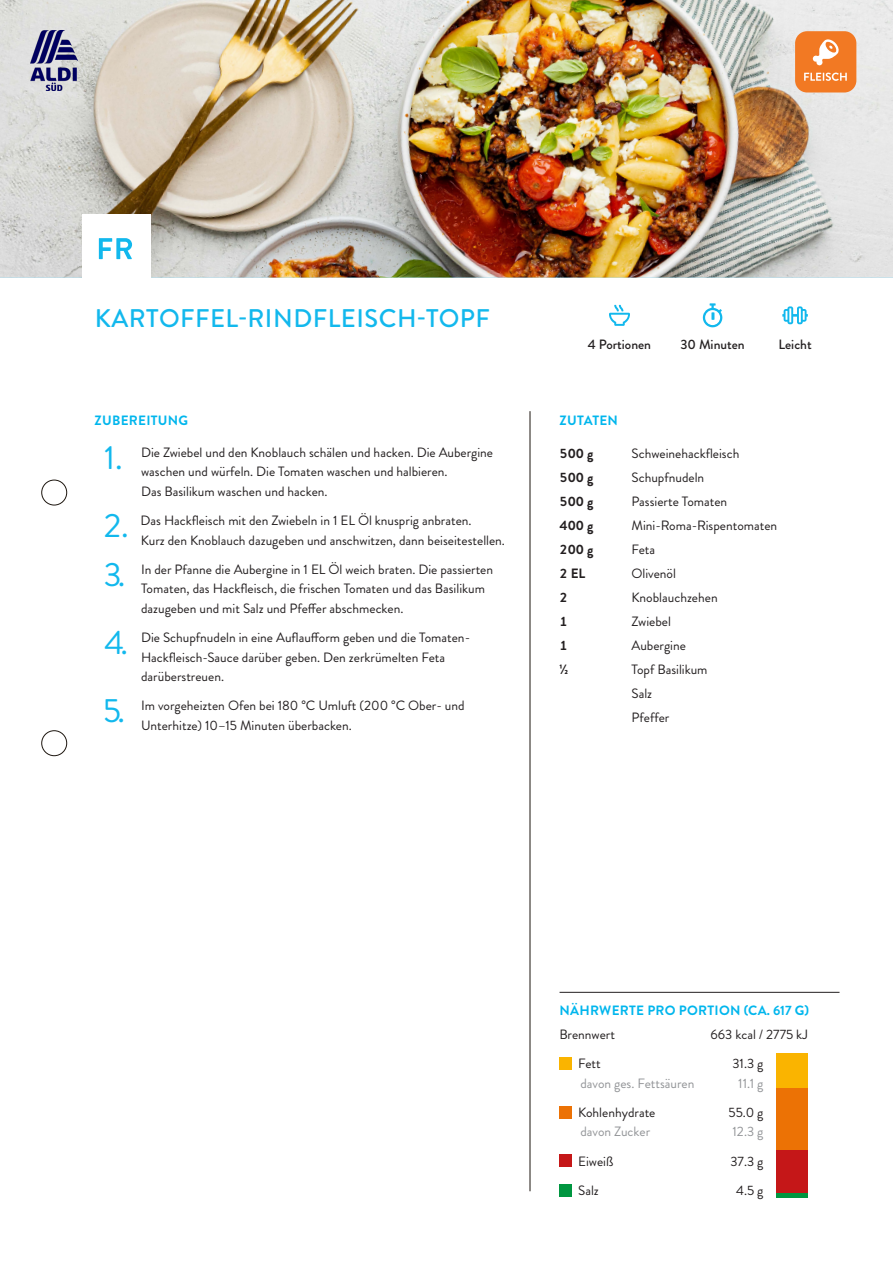
<style>
.page{position:relative;width:893px;height:1263px;background:#fff}
.page>*{position:absolute;margin:0;border:0;box-sizing:border-box;transform-origin:0 0}
.Zubereitungsliste{font:33.6px "Brandon Grotesque";color:#12b8ed}
.Headline_1{font:500 25.5px "Brandon Grotesque";letter-spacing:.02em;color:#12b8ed}
.Zubereitungsliste-2{font:13.5px/19.5px "Brandon Grotesque";color:#231f20}
.Absatzformat_1{font:13.5px "Brandon Grotesque";color:#231f20}
.Headline_2{font:700 13.5px "Brandon Grotesque";letter-spacing:.02em;color:#00b6ed}
.Naehrwerte_Liste{font:13.5px "Brandon Grotesque";color:#231f20}
.Naehrwerte_Liste-2{font:13.5px "Brandon Grotesque";color:#939598}
.Absatzformat_1-2{font:700 13.5px "Brandon Grotesque";color:#231f20}
.txt{font:500 13.5px "Brandon Grotesque";color:#231f20}
.Headline_2-2{font:13.5px "Brandon Grotesque";color:#231f20}
</style>
<div class="page">
<div style="left:42px;top:480px;width:25px;height:25px;border:1px solid #1d160f;border-radius:50%"></div>
<div style="left:42px;top:730px;width:25px;height:26px;border:1px solid #1d160f;border-radius:50%"></div>
<hr style="left:530px;top:411px;width:1px;height:780px;background:#1d160f">
<hr style="left:560px;top:992px;width:279px;height:1px;background:#231f20">
<svg style="left:782px;top:306px;width:26px;height:18px"></svg>
<svg style="left:703px;top:303px;width:19px;height:24px"></svg>
<svg style="left:609px;top:305px;width:21px;height:21px"></svg>
<img style="left:0;top:0;width:893px;height:278px">
<div style="left:82px;top:214px;width:69px;height:69px;background:#fff"></div>
<img style="left:30px;top:30px;width:47px;height:60px">
<div style="left:559px;top:1057px;width:13px;height:13px;background:#fab400"></div>
<div style="left:559px;top:1105px;width:13px;height:13px;background:#ec7205"></div>
<div style="left:559px;top:1154px;width:13px;height:13px;background:#c51718"></div>
<div style="left:559px;top:1183px;width:13px;height:13px;background:#009640"></div>
<div style="left:776px;top:1053px;width:32px;height:35px;background:#fab400"></div>
<div style="left:776px;top:1088px;width:32px;height:62px;background:#ec7205"></div>
<div style="left:776px;top:1192px;width:32px;height:5px;background:#009640"></div>
<div style="left:776px;top:1150px;width:32px;height:42px;background:#c51718"></div>
<svg style="left:99px;top:238px;width:33px;height:21px"></svg>
<div style="left:795px;top:31px;width:61px;height:61px;background:#f27923;border-radius:12px"></div>
<svg style="left:804px;top:73px;width:43px;height:8px"></svg>
<svg style="left:813px;top:39px;width:26px;height:26px"></svg>
<p class="Headline_1" style="left:95px;top:301px;width:397px">KARTOFFEL-RINDFLEISCH-TOPF</p>
<p class="Headline_2" style="left:95px;top:411px;width:95px">ZUBEREITUNG</p>
<p class="Zubereitungsliste" style="left:104px;top:434px;width:20px">1.</p>
<p class="Zubereitungsliste-2" style="left:141px;top:443px;width:353px">Die Zwiebel und den Knoblauch schälen und hacken. Die Aubergine waschen und würfeln. Die Tomaten waschen und halbieren.<br>Das Basilikum waschen und hacken.</p>
<p class="Zubereitungsliste" style="left:104px;top:502px;width:27px">2.</p>
<p class="Zubereitungsliste-2" style="left:141px;top:511px;width:366px">Das Hackfleisch mit den Zwiebeln in 1 EL Öl knusprig anbraten.<br>Kurz den Knoblauch dazugeben und anschwitzen, dann beiseitestellen.</p>
<p class="Zubereitungsliste" style="left:104px;top:551px;width:23px">3.</p>
<p class="Zubereitungsliste-2" style="left:141px;top:560px;width:354px">In der Pfanne die Aubergine in 1 EL Öl weich braten. Die passierten<br>Tomaten, das Hackfleisch, die frischen Tomaten und das Basilikum dazugeben und mit Salz und Pfeffer abschmecken.</p>
<p class="Zubereitungsliste" style="left:105px;top:619px;width:25px">4.</p>
<p class="Zubereitungsliste-2" style="left:141px;top:628px;width:331px">Die Schupfnudeln in eine Auflaufform geben und die Tomaten-<br>Hackfleisch-Sauce darüber geben. Den zerkrümelten Feta darüberstreuen.</p>
<p class="Zubereitungsliste" style="left:103px;top:688px;width:23px">5.</p>
<p class="Zubereitungsliste-2" style="left:141px;top:696px;width:325px">Im vorgeheizten Ofen bei 180 °C Umluft (200 °C Ober- und<br>Unterhitze) 10–15 Minuten überbacken.</p>
<p class="txt" style="left:588px;top:335px;width:65px">4 Portionen</p>
<p class="txt" style="left:680px;top:335px;width:66px">30 Minuten</p>
<p class="txt" style="left:778px;top:335px;width:35px">Leicht</p>
<p class="Headline_2" style="left:560px;top:411px;width:60px">ZUTATEN</p>
<p class="Absatzformat_1-2" style="left:560px;top:444px;width:35px">500 g</p>
<p class="Absatzformat_1" style="left:631px;top:444px;width:109px">Schweinehackfleisch</p>
<p class="Absatzformat_1-2" style="left:560px;top:468px;width:35px">500 g</p>
<p class="Absatzformat_1" style="left:631px;top:468px;width:74px">Schupfnudeln</p>
<p class="Absatzformat_1-2" style="left:560px;top:492px;width:35px">500 g</p>
<p class="Absatzformat_1" style="left:631px;top:492px;width:97px">Passierte Tomaten</p>
<p class="Absatzformat_1-2" style="left:560px;top:516px;width:35px">400 g</p>
<p class="Absatzformat_1" style="left:631px;top:516px;width:147px">Mini-Roma-Rispentomaten</p>
<p class="Absatzformat_1-2" style="left:560px;top:540px;width:35px">200 g</p>
<p class="Absatzformat_1" style="left:631px;top:540px;width:25px">Feta</p>
<p class="Absatzformat_1-2" style="left:560px;top:564px;width:27px">2 EL</p>
<p class="Absatzformat_1" style="left:631px;top:564px;width:46px">Olivenöl</p>
<p class="Absatzformat_1-2" style="left:560px;top:588px;width:10px">2</p>
<p class="Absatzformat_1" style="left:631px;top:588px;width:88px">Knoblauchzehen</p>
<p class="Absatzformat_1-2" style="left:560px;top:612px;width:10px">1</p>
<p class="Absatzformat_1" style="left:631px;top:612px;width:41px">Zwiebel</p>
<p class="Absatzformat_1-2" style="left:560px;top:636px;width:10px">1</p>
<p class="Absatzformat_1" style="left:631px;top:636px;width:56px">Aubergine</p>
<p class="Absatzformat_1-2" style="left:560px;top:660px;width:10px">½</p>
<p class="Absatzformat_1" style="left:631px;top:660px;width:77px">Topf Basilikum</p>
<p class="Absatzformat_1" style="left:631px;top:684px;width:22px">Salz</p>
<p class="Absatzformat_1" style="left:631px;top:708px;width:39px">Pfeffer</p>
<p class="Headline_2" style="left:559px;top:1000px;width:251px">NÄHRWERTE PRO PORTION (CA. 617 G)</p>
<p class="Headline_2-2" style="left:559px;top:1025px;width:57px">Brennwert</p>
<p class="Headline_2-2" style="left:711px;top:1025px;width:99px">663 kcal / 2775 kJ</p>
<p class="Naehrwerte_Liste" style="left:578px;top:1054px;width:24px">Fett</p>
<p class="Naehrwerte_Liste-2" style="left:580px;top:1074px;width:116px">davon ges. Fettsäuren</p>
<p class="Naehrwerte_Liste" style="left:732px;top:1054px;width:33px">31.3 g</p>
<p class="Naehrwerte_Liste-2" style="left:738px;top:1074px;width:27px">11.1 g</p>
<p class="Naehrwerte_Liste" style="left:578px;top:1103px;width:79px">Kohlenhydrate</p>
<p class="Naehrwerte_Liste-2" style="left:580px;top:1122px;width:71px">davon Zucker</p>
<p class="Naehrwerte_Liste" style="left:728px;top:1103px;width:36px">55.0 g</p>
<p class="Naehrwerte_Liste-2" style="left:733px;top:1122px;width:32px">12.3 g</p>
<p class="Naehrwerte_Liste" style="left:578px;top:1152px;width:37px">Eiweiß</p>
<p class="Naehrwerte_Liste" style="left:730px;top:1152px;width:35px">37.3 g</p>
<p class="Naehrwerte_Liste" style="left:578px;top:1181px;width:22px">Salz</p>
<p class="Naehrwerte_Liste" style="left:736px;top:1181px;width:29px">4.5 g</p>
</div>
